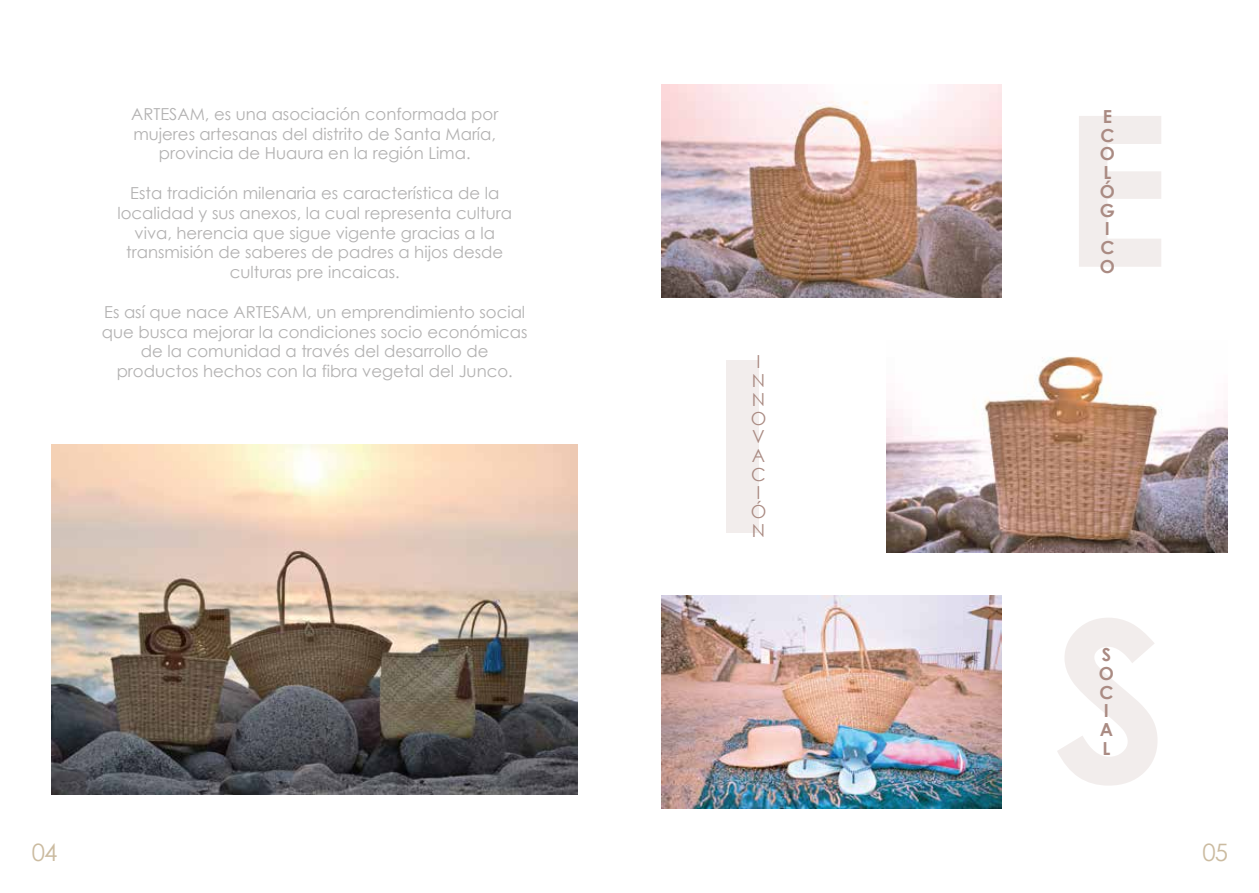
<style>
.page{position:relative;width:1259px;height:893px;background:#fff}
.page>*{position:absolute;margin:0;border:0;box-sizing:border-box;transform-origin:0 0}
.t1{font:24px "Century Gothic";color:#cbbba0}
.t2{font:700 18px/18.8px "Century Gothic";color:#aa8b83}
.t3{font:18px/18.8px "Century Gothic";color:#aa8b83;text-align:center}
.t4{font:16.5px/19.8px "Century Gothic";color:#b3b2b2;text-align:center}
</style>
<div class="page">
<img style="left:52px;top:444px;width:525px;height:351px">
<img style="left:661px;top:595px;width:340px;height:213px">
<img style="left:661px;top:85px;width:340px;height:213px">
<img style="left:886px;top:356px;width:341px;height:197px">
<svg style="left:1079px;top:116px;width:82px;height:151px"></svg>
<div style="left:726px;top:360px;width:32px;height:173px;background:#f2edec"></div>
<svg style="left:1057px;top:618px;width:100px;height:168px"></svg>
<p class="t4" style="left:131px;top:104px;width:369px">ARTESAM, es una asociación conformada por mujeres artesanas del distrito de Santa María, provincia de Huaura en la región Lima.</p>
<p class="t4" style="left:117px;top:183px;width:396px">Esta tradición milenaria es característica de la localidad y sus anexos, la cual representa cultura viva, herencia que sigue vigente gracias a la transmisión de saberes de padres a hijos desde culturas pre incaicas.</p>
<p class="t4" style="left:102px;top:302px;width:427px">Es así que nace ARTESAM, un emprendimiento social que busca mejorar la condiciones socio económicas de la comunidad a través del desarrollo de productos hechos con la fibra vegetal del Junco.</p>
<p class="t3" style="left:750px;top:352px;width:16px">I<br>N<br>N<br>O<br>V<br>A<br>C<br>I<br>Ó<br>N</p>
<p class="t2" style="left:1100px;top:106px;width:16px">E<br>C<br>O<br>L<br>Ó<br>G<br>I<br>C<br>O</p>
<p class="t2" style="left:1098px;top:645px;width:16px">S<br>O<br>C<br>I<br>A<br>L</p>
<h1 class="t1" style="left:32px;top:836px;width:27px">04</h1>
<h1 class="t1" style="left:1202px;top:836px;width:27px">05</h1>
</div>
